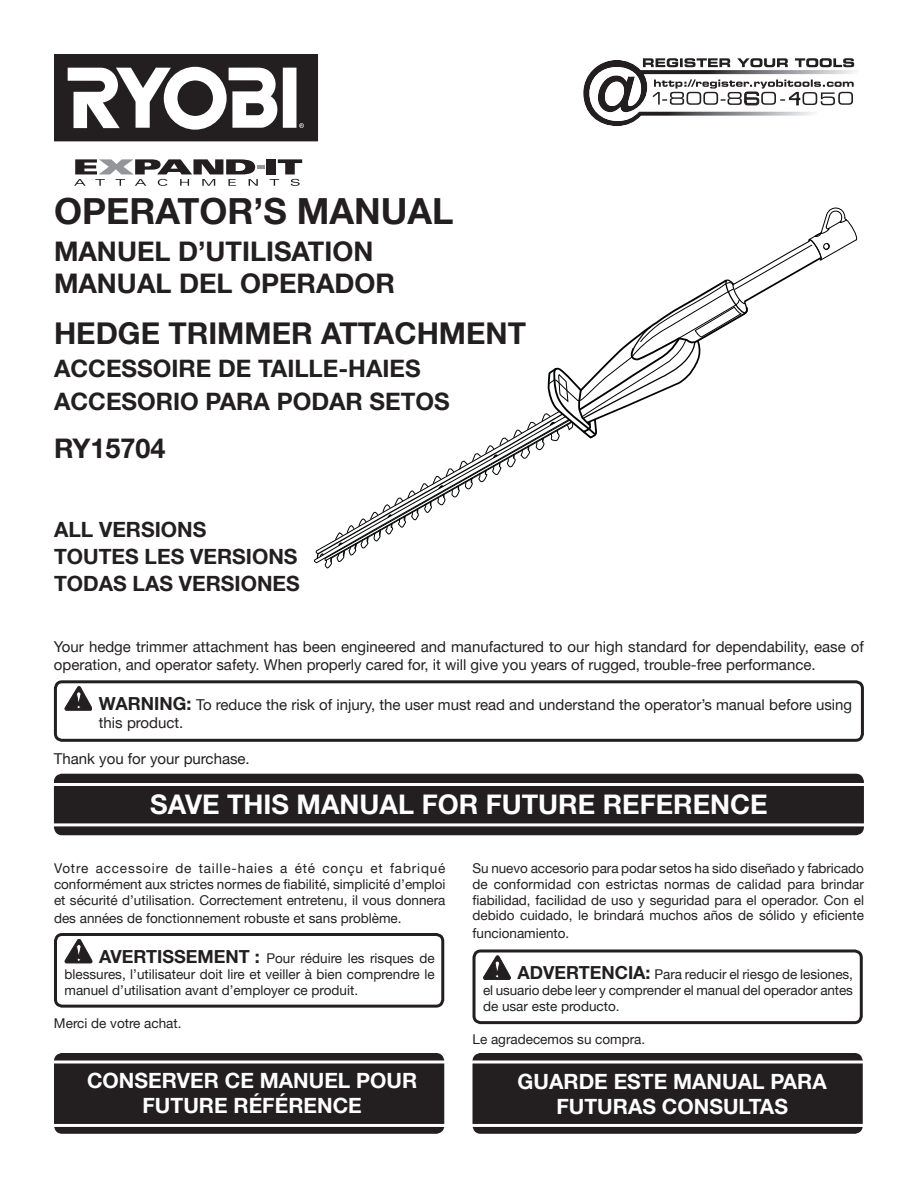
<style>
.page{position:relative;width:918px;height:1188px;background:#fff}
.page>*{position:absolute;margin:0;border:0;box-sizing:border-box;transform-origin:0 0}
.t1{font:700 36px "Helvetica Neue";color:#231f20}
.t2{font:700 30px "Helvetica Neue";color:#231f20}
.t3{font:700 27px/32.4px "Helvetica Neue";color:#231f20}
.t4{font:700 27px "Helvetica Neue";color:#fff}
.t5{font:700 24px/33px "Helvetica Neue";color:#231f20}
.t6{font:700 21px/25.2px "Helvetica Neue";color:#fff;text-align:center}
.t7{font:700 21px/27px "Helvetica Neue";color:#231f20}
.t8{font:15px/18px "Helvetica Neue";color:#231f20}
.t9{font:13.5px/15.8px "Helvetica Neue";color:#231f20;text-align:justify}
.s1{font-weight:700;font-size:18px}
</style>
<div class="page">
<div style="left:474px;top:1055px;width:387px;height:77px;background:#231f20;border-radius:7px"></div>
<div style="left:473px;top:1053px;width:390px;height:81px;border:3px solid #231f20;border-radius:7px"></div>
<div style="left:54px;top:54px;width:264px;height:87px;background:#231f20"></div>
<div style="left:283px;top:68px;width:13px;height:60px;background:#fff"></div>
<svg style="left:299px;top:123px;width:5px;height:5px"></svg>
<svg style="left:68px;top:67px;width:209px;height:63px"></svg>
<svg style="left:74px;top:159px;width:228px;height:27px"></svg>
<div style="left:56px;top:1055px;width:387px;height:77px;background:#231f20;border-radius:7px"></div>
<div style="left:54px;top:1053px;width:390px;height:81px;border:3px solid #231f20;border-radius:7px"></div>
<svg style="left:65px;top:939px;width:27px;height:24px"></svg>
<div style="left:54px;top:933px;width:390px;height:75px;border:3px solid #231f20;border-radius:7px"></div>
<svg style="left:483px;top:956px;width:28px;height:24px"></svg>
<div style="left:473px;top:950px;width:390px;height:74px;border:3px solid #231f20;border-radius:7px"></div>
<hr style="left:36px;top:1124px;width:864px;height:3px;background:#fff">
<hr style="left:38px;top:1061px;width:861px;height:3px;background:#fff">
<svg style="left:65px;top:687px;width:27px;height:23px"></svg>
<div style="left:55px;top:775px;width:807px;height:59px;background:#231f20;border-radius:7px"></div>
<div style="left:54px;top:774px;width:810px;height:61px;border:3px solid #231f20;border-radius:7px"></div>
<hr style="left:27px;top:823px;width:864px;height:3px;background:#fff">
<div style="left:54px;top:680px;width:810px;height:62px;border:3px solid #231f20;border-radius:7px"></div>
<hr style="left:29px;top:783px;width:864px;height:3px;background:#fff">
<svg style="left:313px;top:207px;width:545px;height:362px"></svg>
<svg style="left:583px;top:58px;width:272px;height:68px"></svg>
<h1 class="t1" style="left:54px;top:189px;width:401px">OPERATOR’S MANUAL</h1>
<h3 class="t3" style="left:54px;top:234px;width:343px">MANUEL D’UTILISATION<br>MANUAL DEL OPERADOR</h3>
<h2 class="t2" style="left:54px;top:315px;width:474px">HEDGE TRIMMER ATTACHMENT</h2>
<h3 class="t5" style="left:54px;top:352px;width:397px">ACCESSOIRE DE TAILLE-HAIES<br>ACCESORIO PARA PODAR SETOS</h3>
<h3 class="t3" style="left:54px;top:431px;width:113px">RY15704</h3>
<h3 class="t7" style="left:54px;top:515px;width:247px">ALL VERSIONS<br>TOUTES LES VERSIONS<br>TODAS LAS VERSIONES</h3>
<p class="t8" style="left:54px;top:637px;width:812px">Your hedge trimmer attachment has been engineered and manufactured to our high standard for dependability, ease of operation, and operator safety. When properly cared for, it will give you years of rugged, trouble-free performance.</p>
<p class="t8" style="left:99px;top:696px;width:755px"><span class="s1">WARNING:</span> To reduce the risk of injury, the user must read and understand the operator’s manual before using this product.</p>
<p class="t8" style="left:54px;top:749px;width:197px">Thank you for your purchase.</p>
<h3 class="t4" style="left:150px;top:788px;width:619px">SAVE THIS MANUAL FOR FUTURE REFERENCE</h3>
<p class="t9" style="left:54px;top:860px;width:393px">Votre accessoire de taille-haies a été conçu et fabriqué conformément aux strictes normes de fiabilité, simplicité d’emploi et sécurité d’utilisation. Correctement entretenu, il vous donnera</p>
<p class="t9" style="left:54px;top:910px;width:349px">des années de fonctionnement robuste et sans problème.</p>
<p class="t9" style="left:65px;top:950px;width:372px;text-indent:34px"><span class="s1">AVERTISSEMENT :</span> Pour réduire les risques de blessures, l’utilisateur doit lire et veiller à bien comprendre le manuel d’utilisation avant d’employer ce produit.</p>
<p class="t9" style="left:54px;top:1015px;width:129px">Merci de votre achat.</p>
<p class="t9" style="left:472px;top:860px;width:393px">Su nuevo accesorio para podar setos ha sido diseñado y fabricado de conformidad con estrictas normas de calidad para brindar fiabilidad, facilidad de uso y seguridad para el operador. Con el debido cuidado, le brindará muchos años de sólido y eficiente</p>
<p class="t9" style="left:472px;top:926px;width:98px">funcionamiento.</p>
<p class="t9" style="left:483px;top:966px;width:372px;text-indent:34px"><span class="s1">ADVERTENCIA:</span> Para reducir el riesgo de lesiones, el usuario debe leer y comprender el manual del operador antes de usar este producto.</p>
<p class="t9" style="left:473px;top:1031px;width:174px">Le agradecemos su compra.</p>
<h3 class="t6" style="left:87px;top:1068px;width:332px">CONSERVER CE MANUEL POUR<br>FUTURE RÉFÉRENCE</h3>
<h3 class="t6" style="left:518px;top:1068px;width:311px">GUARDE ESTE MANUAL PARA<br>FUTURAS CONSULTAS</h3>
</div>
